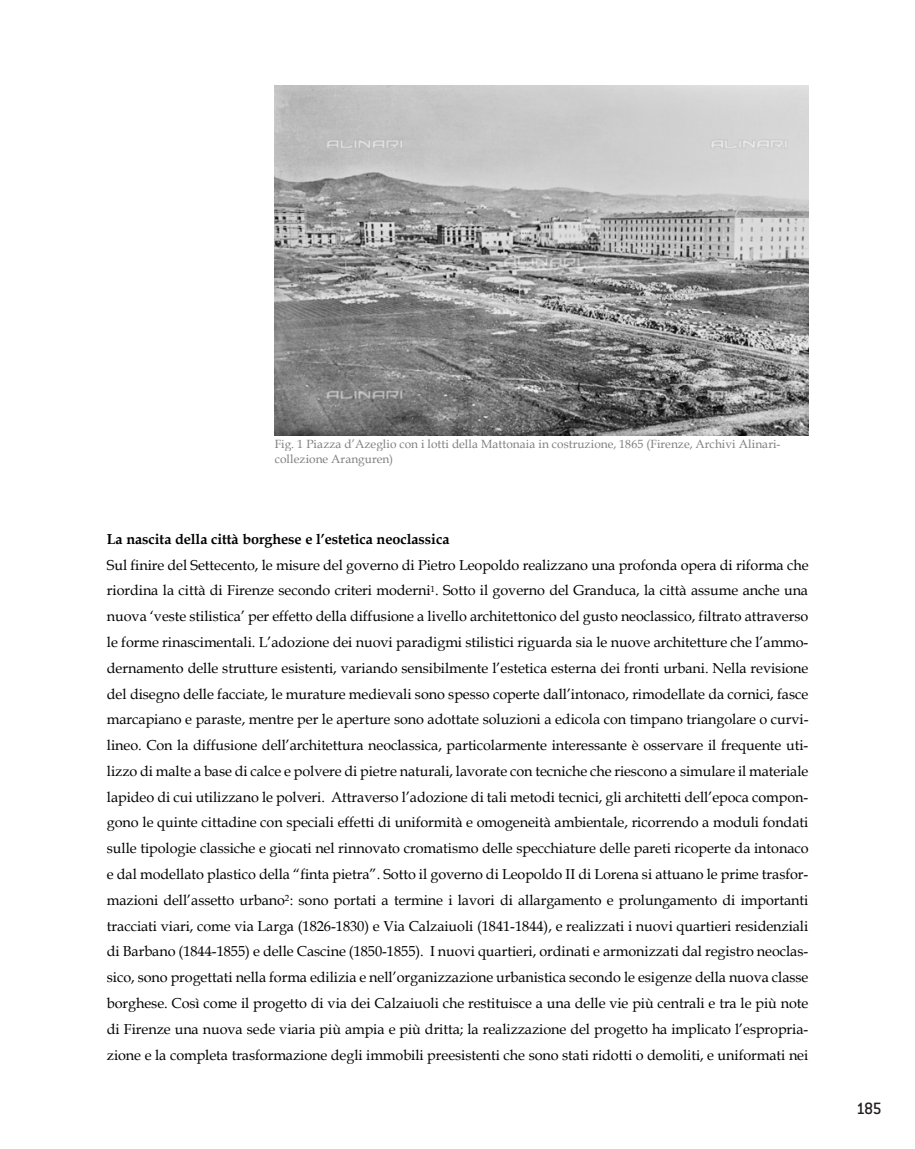
<style>
.page{position:relative;width:915px;height:1149px;background:#fff}
.page>*{position:absolute;margin:0;border:0;box-sizing:border-box;transform-origin:0 0}
.t1{font:500 18px "Conduit ITC";color:#231f20}
.t2{font:14.4px/25.8px "Book Antiqua";letter-spacing:-.005em;color:#000;text-align:justify}
.t3{font:700 14.4px "Book Antiqua";letter-spacing:-.005em;color:#000}
.t4{font:11.85px/14.7px "Book Antiqua";letter-spacing:.01em;color:#7f7f7f}
</style>
<div class="page">
<img style="left:274px;top:85px;width:534px;height:350px">
<p class="t4" style="left:274px;top:436px;width:507px">Fig. 1 Piazza d’Azeglio con i lotti della Mattonaia in costruzione, 1865 (Firenze, Archivi Alinari&shy;collezione Aranguren)</p>
<p class="t3" style="left:107px;top:530px;width:344px">La nascita della città borghese e l’estetica neoclassica</p>
<p class="t2" style="left:107px;top:552px;width:703px">Sul finire del Settecento, le misure del governo di Pietro Leopoldo realizzano una profonda opera di riforma che riordina la città di Firenze secondo criteri moderni<sup>1</sup>. Sotto il governo del Granduca, la città assume anche una nuova ‘veste stilistica’ per effetto della diffusione a livello architettonico del gusto neoclassico, filtrato attraverso le forme rinascimentali. L’adozione dei nuovi paradigmi stilistici riguarda sia le nuove architetture che l’ammo&shy;dernamento delle strutture esistenti, variando sensibilmente l’estetica esterna dei fronti urbani. Nella revisione del disegno delle facciate, le murature medievali sono spesso coperte dall’intonaco, rimodellate da cornici, fasce marcapiano e paraste, mentre per le aperture sono adottate soluzioni a edicola con timpano triangolare o curvi&shy;lineo. Con la diffusione dell’architettura neoclassica, particolarmente interessante è osservare il frequente uti&shy;lizzo di malte a base di calce e polvere di pietre naturali, lavorate con tecniche che riescono a simulare il materiale lapideo di cui utilizzano le polveri. Attraverso l’adozione di tali metodi tecnici, gli architetti dell’epoca compon&shy;gono le quinte cittadine con speciali effetti di uniformità e omogeneità ambientale, ricorrendo a moduli fondati sulle tipologie classiche e giocati nel rinnovato cromatismo delle specchiature delle pareti ricoperte da intonaco e dal modellato plastico della “finta pietra”. Sotto il governo di Leopoldo II di Lorena si attuano le prime trasfor&shy;mazioni dell’assetto urbano<sup>2</sup>: sono portati a termine i lavori di allargamento e prolungamento di importanti tracciati viari, come via Larga (1826-1830) e Via Calzaiuoli (1841-1844), e realizzati i nuovi quartieri residenziali di Barbano (1844-1855) e delle Cascine (1850-1855). I nuovi quartieri, ordinati e armonizzati dal registro neoclas&shy;sico, sono progettati nella forma edilizia e nell’organizzazione urbanistica secondo le esigenze della nuova classe borghese. Così come il progetto di via dei Calzaiuoli che restituisce a una delle vie più centrali e tra le più note di Firenze una nuova sede viaria più ampia e più dritta; la realizzazione del progetto ha implicato l’espropria&shy;zione e la completa trasformazione degli immobili preesistenti che sono stati ridotti o demoliti, e uniformati nei</p>
<p class="t1" style="left:855px;top:1097px;width:27px">185</p>
</div>
